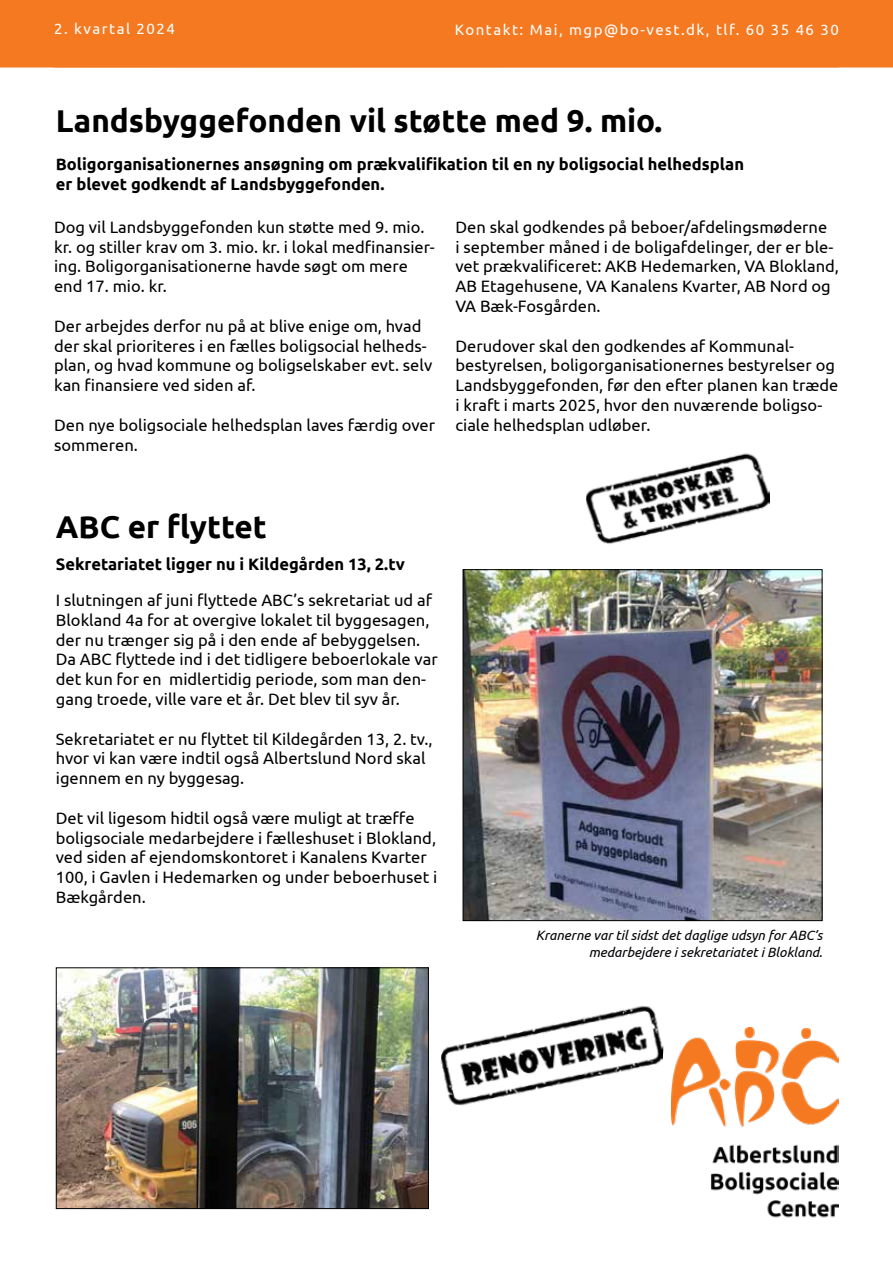
<style>
.page{position:relative;width:893px;height:1263px;background:#fff}
.page>*{position:absolute;margin:0;border:0;box-sizing:border-box;transform-origin:0 0}
.t1{font:700 31.5px "Ubuntu";color:#000}
.t2{font:16.5px/19.8px "Ubuntu";color:#000}
.t3{font:700 16.5px/19.8px "Ubuntu";color:#000}
.t4{font:15px "Ubuntu";letter-spacing:.1em;color:#fff}
.t5{font:italic 13.5px/16.2px "Ubuntu";color:#000005;text-align:right}
</style>
<div class="page">
<div style="left:0;top:0;width:893px;height:68px;background:#f47920"></div>
<img style="left:672px;top:1028px;width:167px;height:190px">
<img style="left:586px;top:453px;width:184px;height:91px">
<img style="left:465px;top:571px;width:355px;height:348px">
<div style="left:463px;top:569px;width:359px;height:352px;border:1px solid #000"></div>
<img style="left:440px;top:1006px;width:224px;height:100px">
<img style="left:58px;top:969px;width:369px;height:238px">
<div style="left:56px;top:967px;width:373px;height:242px;border:1px solid #000"></div>
<p class="t4" style="left:54px;top:19px;width:122px">2. kvartal 2024</p>
<p class="t4" style="left:455px;top:20px;width:386px">Kontakt: Mai, mgp@bo-vest.dk, tlf. 60 35 46 30</p>
<h1 class="t1" style="left:56px;top:102px;width:608px">Landsbyggefonden vil støtte med 9. mio.</h1>
<p class="t3" style="left:56px;top:154px;width:690px">Boligorganisationernes ansøgning om prækvalifikation til en ny boligsocial helhedsplan er blevet godkendt af Landsbyggefonden.</p>
<p class="t2" style="left:54px;top:217px;width:382px">Dog vil Landsbyggefonden kun støtte med 9. mio. kr. og stiller krav om 3. mio. kr. i lokal medfinansier&shy;ing. Boligorganisationerne havde søgt om mere end 17. mio. kr.</p>
<p class="t2" style="left:54px;top:316px;width:380px">Der arbejdes derfor nu på at blive enige om, hvad der skal prioriteres i en fælles boligsocial helheds&shy;plan, og hvad kommune og boligselskaber evt. selv kan finansiere ved siden af.</p>
<p class="t2" style="left:54px;top:415px;width:383px">Den nye boligsociale helhedsplan laves færdig over sommeren.</p>
<p class="t2" style="left:455px;top:217px;width:385px">Den skal godkendes på beboer/afdelingsmøderne<br>i september måned i de boligafdelinger, der er ble&shy;vet prækvalificeret: AKB Hedemarken, VA Blokland, AB Etagehusene, VA Kanalens Kvarter, AB Nord og VA Bæk-Fosgården.</p>
<p class="t2" style="left:455px;top:335px;width:384px">Derudover skal den godkendes af Kommunal&shy;bestyrelsen, boligorganisationernes bestyrelser og Landsbyggefonden, før den efter planen kan træde i kraft i marts 2025, hvor den nuværende boligso&shy;ciale helhedsplan udløber.</p>
<h1 class="t1" style="left:56px;top:507px;width:212px">ABC er flyttet</h1>
<p class="t3" style="left:56px;top:554px;width:351px">Sekretariatet ligger nu i Kildegården 13, 2.tv</p>
<p class="t2" style="left:56px;top:590px;width:383px">I slutningen af juni flyttede ABC’s sekretariat ud af Blokland 4a for at overgive lokalet til byggesagen, der nu trænger sig på i den ende af bebyggelsen.<br>Da ABC flyttede ind i det tidligere beboerlokale var det kun for en midlertidig periode, som man den&shy;gang troede, ville vare et år. Det blev til syv år.</p>
<p class="t2" style="left:56px;top:728px;width:378px">Sekretariatet er nu flyttet til Kildegården 13, 2. tv., hvor vi kan være indtil også Albertslund Nord skal igennem en ny byggesag.</p>
<p class="t2" style="left:56px;top:807px;width:383px">Det vil ligesom hidtil også være muligt at træffe boligsociale medarbejdere i fælleshuset i Blokland, ved siden af ejendomskontoret i Kanalens Kvarter 100, i Gavlen i Hedemarken og under beboerhuset i Bækgården.</p>
<p class="t5" style="left:536px;top:927px;width:288px">Kranerne var til sidst det daglige udsyn for ABC’s medarbejdere i sekretariatet i Blokland.</p>
</div>
